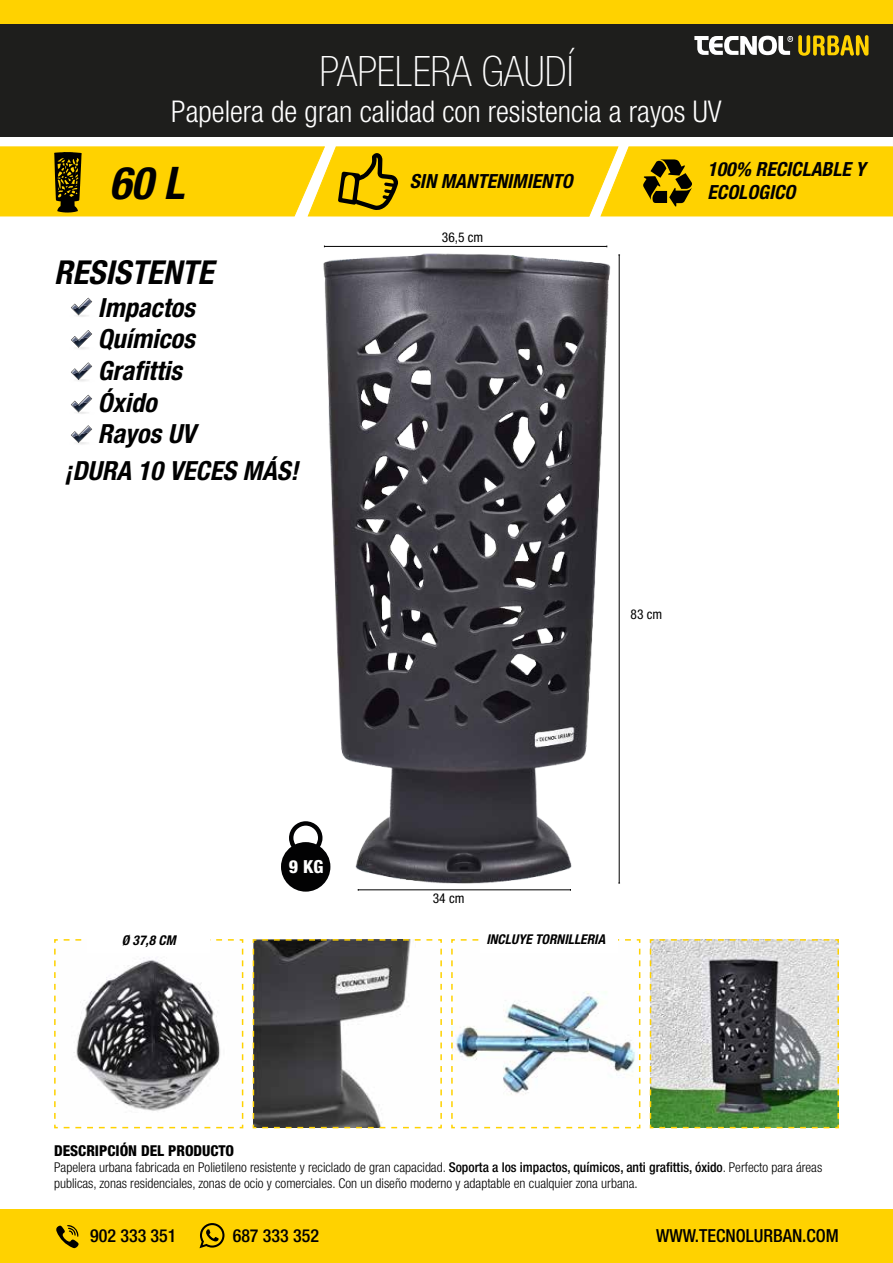
<style>
.page{position:relative;width:893px;height:1263px;background:#fff}
.page>*{position:absolute;margin:0;border:0;box-sizing:border-box;transform-origin:0 0}
.t1{font:italic 700 condensed 45px "Helvetica Neue LT Pro";color:#000}
.t2{font:100 condensed 42px "Helvetica Neue LT Pro";color:#fff}
.t3{font:italic 700 condensed 33px "Helvetica Neue LT Pro";color:#000}
.t4{font:300 condensed 30px "Helvetica Neue LT Pro";color:#fff}
.t5{font:italic 700 condensed 26.4px/31.7px "Helvetica Neue LT Pro";color:#000}
.t6{font:italic 700 condensed 19.5px/23.4px "Helvetica Neue LT Pro";color:#000}
.t7{font:500 condensed 18px "Helvetica Neue LT Pro";color:#000}
.t8{font:800 condensed 18px "Helvetica Neue LT Pro";color:#fff}
.t9{font:800 condensed 15px "Helvetica Neue LT Pro";color:#000}
.t10{font:300 condensed 13.5px/16.2px "Helvetica Neue LT Pro";color:#000}
.t11{font:italic 700 condensed 13.5px "Helvetica Neue LT Pro";color:#000}
.t12{font:condensed 13.5px "Helvetica Neue LT Pro";color:#000}
.s1{font-weight:500}
</style>
<div class="page">
<div style="left:1px;top:1209px;width:892px;height:54px;background:#ffd200"></div>
<svg style="left:56px;top:1225px;width:23px;height:23px"></svg>
<svg style="left:199px;top:1223px;width:25px;height:25px"></svg>
<svg style="left:649px;top:939px;width:190px;height:190px;background:#909a8c"></svg>
<svg style="left:252px;top:939px;width:190px;height:190px"></svg>
<hr style="left:619px;top:255px;width:1px;height:628px;background:#000">
<hr style="left:358px;top:889px;width:212px;height:1px;background:#000">
<hr style="left:324px;top:246px;width:283px;height:1px;background:#000">
<svg style="left:451px;top:939px;width:190px;height:190px"></svg>
<div style="left:480px;top:927px;width:138px;height:25px;background:#fff"></div>
<svg style="left:54px;top:939px;width:190px;height:190px"></svg>
<div style="left:87px;top:928px;width:123px;height:25px;background:#fff"></div>
<div style="left:0;top:22px;width:893px;height:115px;background:#1e1e1c"></div>
<div style="left:0;top:0;width:893px;height:23px;background:#ffd200"></div>
<svg style="left:694px;top:35px;width:174px;height:21px"></svg>
<svg style="left:281px;top:821px;width:42px;height:71px"></svg>
<img style="left:303px;top:253px;width:308px;height:632px">
<img style="left:76px;top:315px;width:13px;height:2px">
<svg style="left:71px;top:298px;width:21px;height:17px"></svg>
<img style="left:77px;top:348px;width:10px;height:2px">
<svg style="left:71px;top:330px;width:21px;height:18px"></svg>
<img style="left:77px;top:380px;width:10px;height:2px">
<svg style="left:71px;top:362px;width:21px;height:18px"></svg>
<img style="left:76px;top:412px;width:13px;height:2px">
<svg style="left:71px;top:395px;width:21px;height:17px"></svg>
<img style="left:77px;top:443px;width:10px;height:2px">
<svg style="left:71px;top:425px;width:21px;height:18px"></svg>
<svg style="left:0;top:147px;width:893px;height:70px;background:#f1c808"></svg>
<h2 class="t2" style="left:319px;top:48px;width:256px">PAPELERA GAUDÍ</h2>
<h3 class="t4" style="left:171px;top:94px;width:552px">Papelera de gran calidad con resistencia a rayos UV</h3>
<h1 class="t1" style="left:109px;top:156px;width:76px">60 L</h1>
<h3 class="t6" style="left:708px;top:158px;width:160px">100% RECICLABLE Y<br>ECOLOGICO</h3>
<h3 class="t6" style="left:410px;top:170px;width:164px">SIN MANTENIMIENTO</h3>
<h3 class="t3" style="left:54px;top:252px;width:161px">RESISTENTE</h3>
<h3 class="t5" style="left:98px;top:292px;width:99px">Impactos<br>Químicos<br>Grafittis<br>Óxido<br>Rayos UV</h3>
<h3 class="t5" style="left:65px;top:455px;width:235px">¡DURA 10 VECES MÁS!</h3>
<p class="t12" style="left:442px;top:230px;width:43px">36,5 cm</p>
<p class="t12" style="left:630px;top:607px;width:33px">83 cm</p>
<h3 class="t8" style="left:289px;top:855px;width:36px">9 KG</h3>
<p class="t12" style="left:433px;top:890px;width:33px">34 cm</p>
<p class="t11" style="left:122px;top:932px;width:55px">Ø 37,8 CM</p>
<p class="t11" style="left:486px;top:931px;width:120px">INCLUYE TORNILLERIA</p>
<p class="t9" style="left:54px;top:1141px;width:182px">DESCRIPCIÓN DEL PRODUCTO</p>
<p class="t10" style="left:54px;top:1159px;width:770px">Papelera urbana fabricada en Polietileno resistente y reciclado de gran capacidad. <span class="s1">Soporta a los impactos, químicos, anti grafittis, óxido</span>. Perfecto para áreas publicas, zonas residenciales, zonas de ocio y comerciales. Con un diseño moderno y adaptable en cualquier zona urbana.</p>
<h3 class="t7" style="left:90px;top:1225px;width:88px">902 333 351</h3>
<h3 class="t7" style="left:233px;top:1225px;width:88px">687 333 352</h3>
<h3 class="t7" style="left:656px;top:1225px;width:184px">WWW.TECNOLURBAN.COM</h3>
</div>
